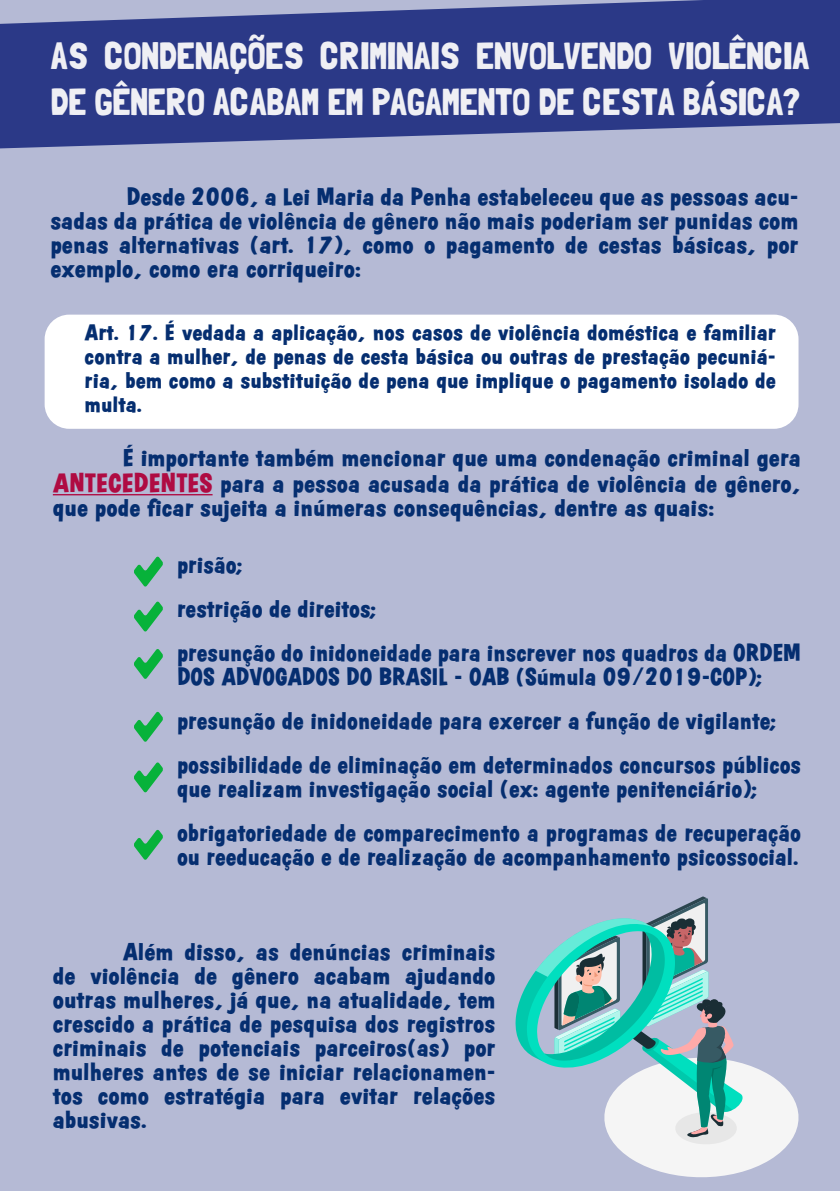
<style>
.page{position:relative;width:840px;height:1191px;background:#fff}
.page>*{position:absolute;margin:0;border:0;box-sizing:border-box;transform-origin:0 0}
.t1{font:38px/45.6px "Londrina Solid";letter-spacing:-.015em;color:#efeff4}
.t2{font:24px/24px "OPTI Majer Irregular";color:#052e70;text-align:justify}
.t3{font:22px/24px "OPTI Majer Irregular";color:#052e70;text-align:justify}
.s1{font-size:26px;color:#af0b42}
</style>
<div class="page">
<div style="left:0;top:0;width:839px;height:1191px;background:#b5bad5"></div>
<svg style="left:0;top:0;width:839px;height:149px;fill:#2b3987"></svg>
<hr style="left:53px;top:494px;width:159px;height:1px;background:#af0b42">
<div style="left:45px;top:315px;width:753px;height:114px;background:#fff;border-radius:25px"></div>
<svg style="left:134px;top:556px;width:29px;height:31px"></svg>
<svg style="left:134px;top:601px;width:29px;height:31px"></svg>
<svg style="left:134px;top:649px;width:29px;height:30px"></svg>
<svg style="left:134px;top:711px;width:29px;height:31px"></svg>
<svg style="left:134px;top:762px;width:29px;height:30px"></svg>
<svg style="left:515px;top:896px;width:284px;height:282px"></svg>
<svg style="left:134px;top:829px;width:29px;height:31px"></svg>
<h1 class="t1" style="left:50px;top:33px;width:760px">AS CONDENAÇÕES CRIMINAIS ENVOLVENDO VIOLÊNCIA<br>DE GÊNERO ACABAM EM PAGAMENTO DE CESTA BÁSICA?</h1>
<p class="t2" style="left:50px;top:185px;width:749px;text-indent:76px">Desde 2006, a Lei Maria da Penha estabeleceu que as pessoas acu&shy;sadas da prática de violência de gênero não mais poderiam ser punidas com penas alternativas (art. 17), como o pagamento de cestas básicas, por exemplo, como era corriqueiro:</p>
<p class="t3" style="left:85px;top:320px;width:692px">Art. 17. É vedada a aplicação, nos casos de violência doméstica e familiar contra a mulher, de penas de cesta básica ou outras de prestação pecuniá&shy;ria, bem como a substituição de pena que implique o pagamento isolado de multa.</p>
<p class="t2" style="left:53px;top:445px;width:749px;line-height:25px;text-indent:70px">É importante também mencionar que uma condenação criminal gera <span class="s1">ANTECEDENTES</span> para a pessoa acusada da prática de violência de gênero, que pode ficar sujeita a inúmeras consequências, dentre as quais:</p>
<p class="t2" style="left:177px;top:543px;width:625px;line-height:44px;text-align:left">prisão;<br>restrição de direitos;<br>presunção do inidoneidade para inscrever nos quadros da ORDEM</p>
<p class="t2" style="left:177px;top:655px;width:625px;line-height:44px;text-align:left">DOS ADVOGADOS DO BRASIL - OAB (Súmula 09/2019-COP); presunção de inidoneidade para exercer a função de vigilante; possibilidade de eliminação em determinados concursos públicos</p>
<p class="t2" style="left:177px;top:767px;width:625px;line-height:44px">que realizam investigação social (ex: agente penitenciário); obrigatoriedade de comparecimento a programas de recuperação</p>
<p class="t2" style="left:177px;top:845px;width:622px">ou reeducação e de realização de acompanhamento psicossocial.</p>
<p class="t2" style="left:53px;top:939px;width:444px;text-indent:70px">Além disso, as denúncias criminais de violência de gênero acabam ajudando outras mulheres, já que, na atualidade, tem crescido a prática de pesquisa dos registros criminais de potenciais parceiros(as) por mulheres antes de se iniciar relacionamen&shy;tos como estratégia para evitar relações abusivas.</p>
</div>
